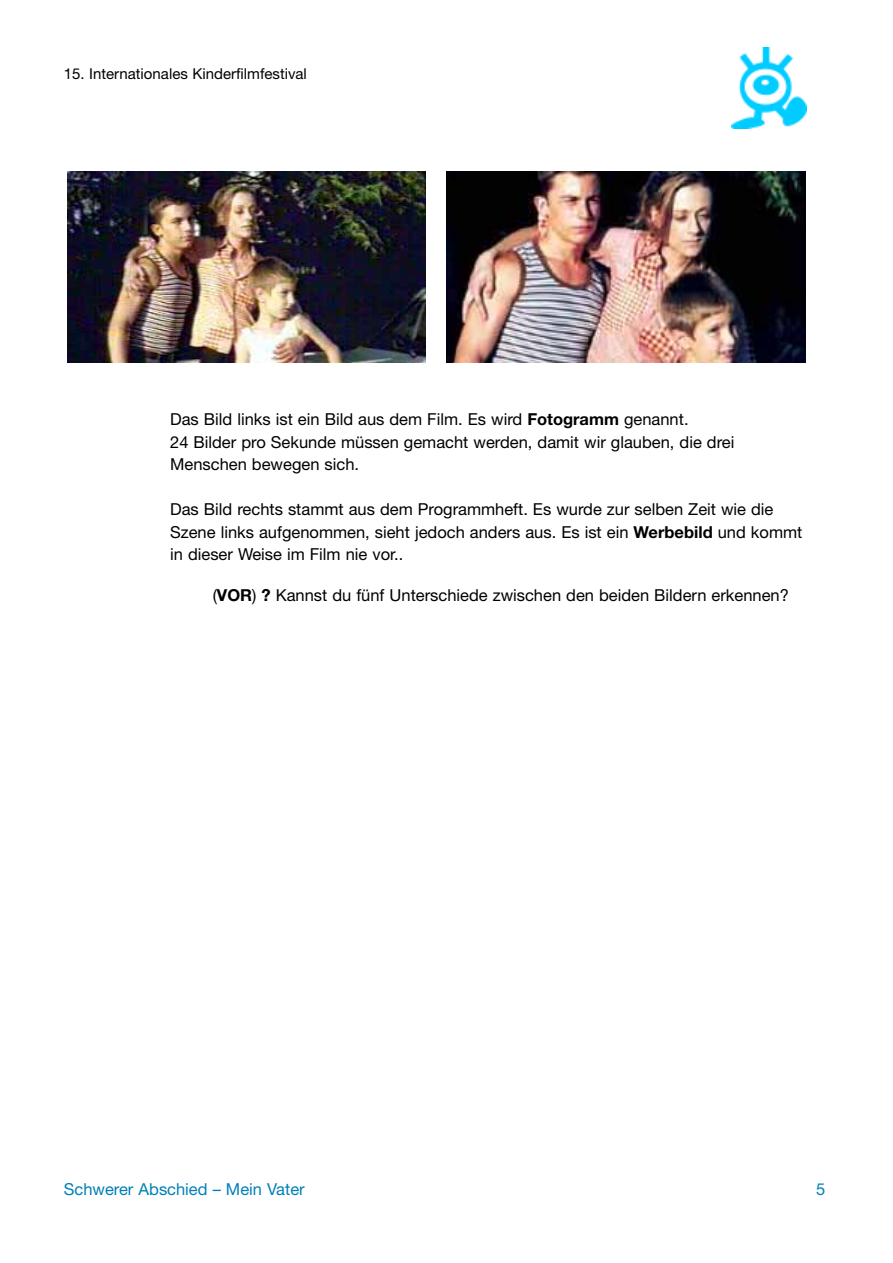
<style>
.page{position:relative;width:893px;height:1263px;background:#fff}
.page>*{position:absolute;margin:0;border:0;box-sizing:border-box;transform-origin:0 0}
.t1{font:16.5px/22.5px "Helvetica Neue";color:#000}
.t2{font:16.5px "Helvetica Neue";color:#0080b6}
.t3{font:15px "Helvetica Neue";color:#000}
.s1{font-weight:700}
</style>
<div class="page">
<img style="left:67px;top:172px;width:358px;height:191px">
<img style="left:446px;top:172px;width:360px;height:191px">
<img style="left:731px;top:47px;width:75px;height:82px">
<p class="t3" style="left:64px;top:68px;width:245px">15. Internationales Kinderfilmfestival</p>
<p class="t1" style="left:170px;top:410px;width:565px">Das Bild links ist ein Bild aus dem Film. Es wird <span class="s1">Fotogramm</span> genannt.<br>24 Bilder pro Sekunde müssen gemacht werden, damit wir glauben, die drei<br>Menschen bewegen sich.</p>
<p class="t1" style="left:170px;top:500px;width:633px">Das Bild rechts stammt aus dem Programmheft. Es wurde zur selben Zeit wie die<br>Szene links aufgenommen, sieht jedoch anders aus. Es ist ein <span class="s1">Werbebild</span> und kommt in dieser Weise im Film nie vor..</p>
<p class="t1" style="left:213px;top:585px;width:577px">(<span class="s1">VOR</span>) <span class="s1">?</span> Kannst du fünf Unterschiede zwischen den beiden Bildern erkennen?</p>
<p class="t2" style="left:64px;top:1183px;width:242px">Schwerer Abschied – Mein Vater</p>
<p class="t2" style="left:816px;top:1183px;width:11px">5</p>
</div>
